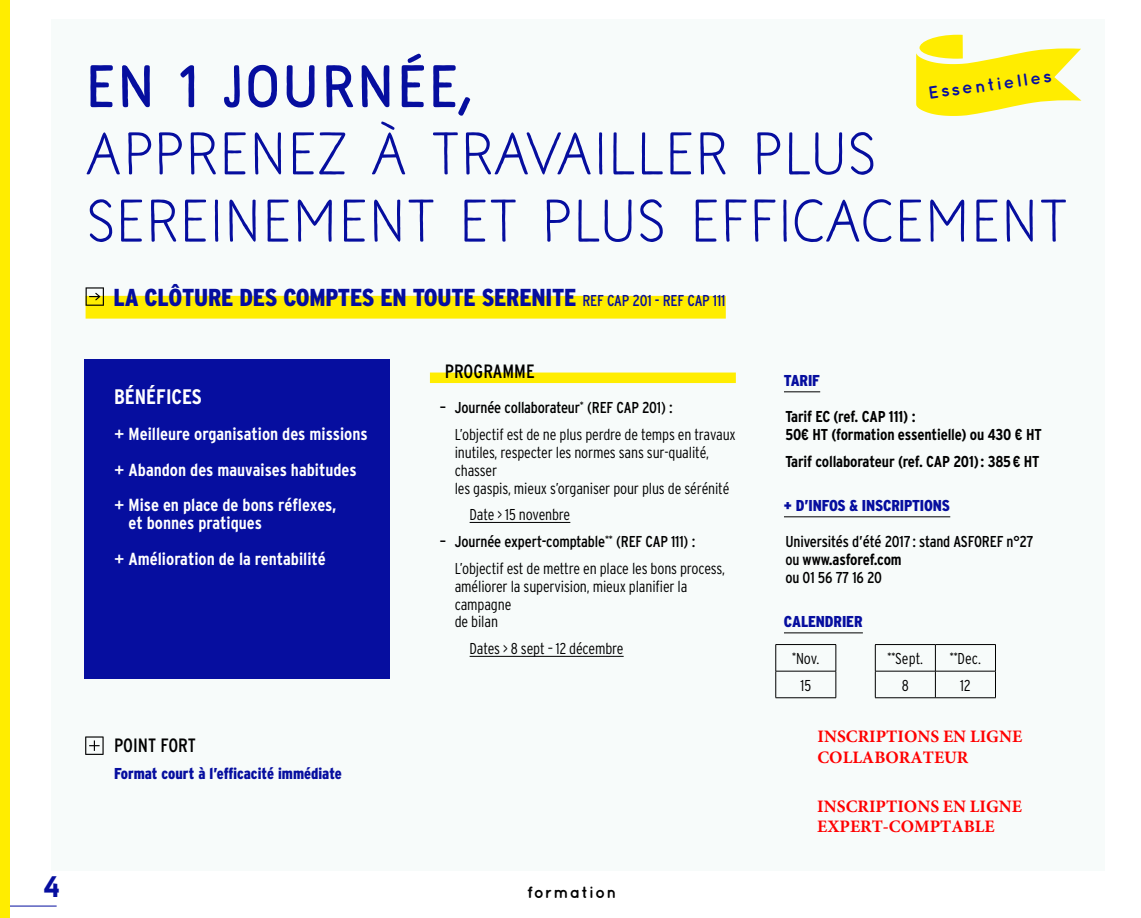
<style>
.page{position:relative;width:1141px;height:918px;background:#fff}
.page>*{position:absolute;margin:0;border:0;box-sizing:border-box;transform-origin:0 0}
.CHAPÔ_FORMATIONS{font:700 56px/67.2px "Naive Line Sans";letter-spacing:-.03em;color:#060e9f}
.t1{font:900 29.75px "Aaux Pro";color:#060e9f}
.TITRE_FORMATION{font:900 condensed 24.5px "Interstate";letter-spacing:-.01em;color:#060e9f}
.SOUS_TITRE_FORMATION{font:700 condensed 21px "Interstate";color:#fff}
.SOUS_TITRE_FORMATION-2{font:condensed 19.25px "Interstate";color:#000}
.t2{font:700 condensed 17.5px/17.8px "Interstate";color:#fff}
.t3{font:700 17.5px/20.8px "Minion Pro";color:#f00}
.TETIERE_FORMATION{font:700 17.5px "Quicksand";color:#060e9f}
.t4{font:700 16.45px "Quicksand";letter-spacing:.075em;color:#000}
.SS_CONTENU_PROGRAMME{font:300 condensed 15.75px/17.8px "Interstate";letter-spacing:-.01em;color:#000}
.INFOS_INSCRIPTIONS{font:condensed 15.75px/17.8px "Interstate";letter-spacing:-.01em;color:#000}
.TARIFS{font:700 condensed 15.75px/17.8px "Interstate";letter-spacing:-.01em;color:#000}
.SS_CONTENU_DATE{font:300 condensed 15.75px "Interstate";letter-spacing:-.01em;color:#000}
.TARIFS_CAL_INFOS{font:900 condensed 15.75px "Interstate";letter-spacing:-.01em;color:#060e9f}
.POINTS_FORTS{font:900 condensed 15.75px "Interstate";color:#060e9f}
.s1{font-family:"Naive Line Sans Extra";font-weight:900}
.s2{font-weight:400;font-size:15.75px}
.s3{font-weight:400;font-stretch:normal}
.s4{font-weight:700}
</style>
<div class="page">
<hr style="left:0;top:905px;width:57px;height:1px;background:#060e9f">
<div style="left:0;top:0;width:10px;height:918px;background:#ffed00"></div>
<div style="left:52px;top:20px;width:1053px;height:851px;background:#f7fbfa"></div>
<div style="left:86px;top:296px;width:640px;height:23px;background:#ffed00"></div>
<svg style="left:86px;top:287px;width:18px;height:19px"></svg>
<div style="left:84px;top:360px;width:306px;height:319px;background:#060e9f"></div>
<hr style="left:784px;top:391px;width:36px;height:1px;background:#000">
<hr style="left:784px;top:516px;width:166px;height:1px;background:#000">
<hr style="left:784px;top:632px;width:79px;height:1px;background:#000">
<hr style="left:776px;top:644px;width:60px;height:1px;background:#000">
<hr style="left:776px;top:671px;width:60px;height:1px;background:#000">
<svg style="left:775px;top:645px;width:1px;height:52px"></svg>
<svg style="left:836px;top:645px;width:1px;height:52px"></svg>
<hr style="left:776px;top:697px;width:60px;height:1px;background:#000">
<hr style="left:875px;top:644px;width:60px;height:1px;background:#000">
<hr style="left:935px;top:644px;width:61px;height:1px;background:#000">
<hr style="left:875px;top:671px;width:60px;height:1px;background:#000">
<svg style="left:875px;top:645px;width:1px;height:52px"></svg>
<hr style="left:935px;top:671px;width:61px;height:1px;background:#000">
<svg style="left:935px;top:645px;width:1px;height:52px"></svg>
<svg style="left:995px;top:645px;width:1px;height:52px"></svg>
<hr style="left:875px;top:697px;width:60px;height:1px;background:#000">
<hr style="left:935px;top:697px;width:61px;height:1px;background:#000">
<svg style="left:85px;top:736px;width:19px;height:19px"></svg>
<svg style="left:916px;top:35px;width:165px;height:81px"></svg>
<div style="left:430px;top:372px;width:306px;height:11px;background:#ffed00"></div>
<hr style="left:470px;top:522px;width:100px;height:1px;background:#000">
<hr style="left:470px;top:656px;width:154px;height:1px;background:#000">
<p class="CHAPÔ_FORMATIONS" style="left:86px;top:54px;width:985px"><span class="s1">EN 1 JOURNÉE,<br></span>APPRENEZ À TRAVAILLER PLUS<br>SEREINEMENT ET PLUS EFFICACEMENT</p>
<p class="TETIERE_FORMATION" style="left:927px;top:83px;width:126px;rotate:-8deg">Essentielles</p>
<p class="TITRE_FORMATION" style="left:114px;top:282px;width:613px">LA CLÔTURE DES COMPTES EN TOUTE SERENITE <span class="s2">REF CAP 201 - REF CAP 111</span></p>
<p class="SOUS_TITRE_FORMATION" style="left:114px;top:384px;width:89px">BÉNÉFICES</p>
<p class="t2" style="left:114px;top:425px;width:255px"><span class="s3">+</span> Meilleure organisation des missions</p>
<p class="t2" style="left:114px;top:460px;width:244px"><span class="s3">+</span> Abandon des mauvaises habitudes</p>
<p class="t2" style="left:128px;top:496px;width:210px;text-indent:-14px"><span class="s3">+</span> Mise en place de bons réflexes, et bonnes pratiques</p>
<p class="t2" style="left:114px;top:550px;width:213px"><span class="s3">+</span> Amélioration de la rentabilité</p>
<p class="SOUS_TITRE_FORMATION-2" style="left:114px;top:734px;width:83px">POINT FORT</p>
<p class="POINTS_FORTS" style="left:114px;top:764px;width:229px">Format court à l’efficacité immédiate</p>
<p class="SOUS_TITRE_FORMATION-2" style="left:445px;top:359px;width:91px">PROGRAMME</p>
<p class="INFOS_INSCRIPTIONS" style="left:440px;top:398px;width:235px">– Journée collaborateur<sup>*</sup> (REF CAP 201) :</p>
<p class="SS_CONTENU_PROGRAMME" style="left:455px;top:425px;width:283px">L’objectif est de ne plus perdre de temps en travaux inutiles, respecter les normes sans sur-qualité, chasser<br>les gaspis, mieux s’organiser pour plus de sérénité</p>
<p class="SS_CONTENU_DATE" style="left:470px;top:505px;width:102px">Date &gt; 15 novenbre</p>
<p class="INFOS_INSCRIPTIONS" style="left:440px;top:532px;width:257px">– Journée expert-comptable<sup>**</sup> (REF CAP 111) :</p>
<p class="SS_CONTENU_PROGRAMME" style="left:455px;top:559px;width:272px">L’objectif est de mettre en place les bons process, améliorer la supervision, mieux planifier la campagne<br>de bilan</p>
<p class="SS_CONTENU_DATE" style="left:470px;top:639px;width:156px">Dates &gt; 8 sept – 12 décembre</p>
<h2 class="t1" style="left:44px;top:868px;width:18px">4</h2>
<p class="t4" style="left:527px;top:882px;width:91px">formation</p>
<p class="TARIFS_CAL_INFOS" style="left:784px;top:371px;width:38px">TARIF</p>
<p class="TARIFS" style="left:785px;top:407px;width:258px">Tarif EC (ref. CAP 111) :<br>50€ HT (formation essentielle) ou 430 € HT</p>
<p class="TARIFS" style="left:785px;top:452px;width:256px">Tarif collaborateur (ref. CAP 201): 385€ HT</p>
<p class="TARIFS_CAL_INFOS" style="left:784px;top:496px;width:168px">+ D’INFOS &amp; INSCRIPTIONS</p>
<p class="INFOS_INSCRIPTIONS" style="left:785px;top:532px;width:249px">Universités d’été 2017: stand ASFOREF n°27 ou <span class="s4">www.asforef.com<br></span>ou 01 56 77 16 20</p>
<p class="TARIFS_CAL_INFOS" style="left:784px;top:612px;width:80px">CALENDRIER</p>
<p class="SS_CONTENU_PROGRAMME" style="left:792px;top:645px;width:29px;line-height:26.6px;text-align:center"><sup>*</sup>Nov.<br>15</p>
<p class="SS_CONTENU_PROGRAMME" style="left:888px;top:649px;width:37px"><sup>**</sup>Sept.</p>
<p class="SS_CONTENU_PROGRAMME" style="left:950px;top:649px;width:33px"><sup>**</sup>Dec.</p>
<p class="SS_CONTENU_PROGRAMME" style="left:902px;top:676px;width:9px">8</p>
<p class="SS_CONTENU_PROGRAMME" style="left:960px;top:676px;width:12px">12</p>
<p class="t3" style="left:817px;top:726px;width:206px">INSCRIPTIONS EN LIGNE<br>COLLABORATEUR</p>
<p class="t3" style="left:817px;top:795px;width:206px">INSCRIPTIONS EN LIGNE<br>EXPERT-COMPTABLE</p>
</div>
